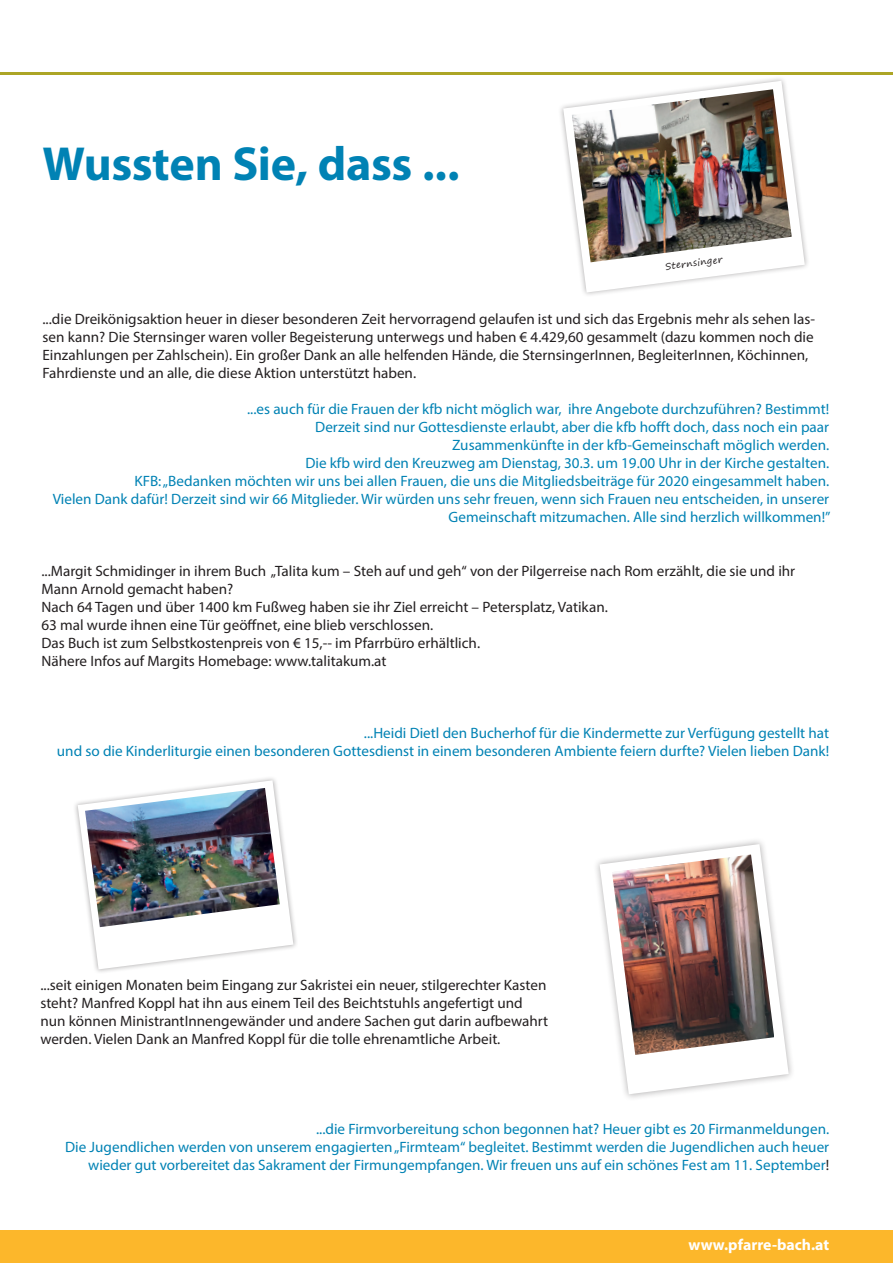
<style>
.page{position:relative;width:893px;height:1263px;background:#fff}
.page>*{position:absolute;margin:0;border:0;box-sizing:border-box;transform-origin:0 0}
.t1{font:700 48px "Myriad Pro";letter-spacing:-.01em;color:#0082b4}
.t2{font:700 15.75px "Myriad Pro";color:#fff}
.t3{font:15px/18px "Myriad Pro";color:#231f20}
.t4{font:15px/18px "Myriad Pro";color:#0082b4;text-align:right}
.t5{font:9.3px "Segoe Print";color:#231f20}
.s1{color:#231f20}
</style>
<div class="page">
<div style="left:0;top:1230px;width:893px;height:33px;background:#fcb72b"></div>
<hr style="left:0;top:72px;width:893px;height:3px;background:#aca526">
<svg style="left:563px;top:81px;width:242px;height:211px"></svg>
<img style="left:572px;top:89px;width:220px;height:173px">
<svg style="left:600px;top:844px;width:189px;height:250px"></svg>
<img style="left:612px;top:854px;width:162px;height:201px">
<svg style="left:78px;top:780px;width:215px;height:189px"></svg>
<img style="left:85px;top:788px;width:195px;height:139px">
<h1 class="t1" style="left:43px;top:133px;width:419px">Wussten Sie, dass ...</h1>
<p class="t5" style="left:664px;top:258px;width:59px;rotate:-7deg">Sternsinger</p>
<p class="t3" style="left:43px;top:310px;width:774px">...die Dreikönigsaktion heuer in dieser besonderen Zeit hervorragend gelaufen ist und sich das Ergebnis mehr als sehen las&shy;sen kann? Die Sternsinger waren voller Begeisterung unterwegs und haben € 4.429,60 gesammelt (dazu kommen noch die Einzahlungen per Zahlschein). Ein großer Dank an alle helfenden Hände, die SternsingerInnen, BegleiterInnen, Köchinnen, Fahrdienste und an alle, die diese Aktion unterstützt haben.</p>
<p class="t4" style="left:53px;top:400px;width:779px">...es auch für die Frauen der kfb nicht möglich war, ihre Angebote durchzuführen? Bestimmt!<br>Derzeit sind nur Gottesdienste erlaubt, aber die kfb hofft doch, dass noch ein paar<br>Zusammenkünfte in der kfb-Gemeinschaft möglich werden.<br>Die kfb wird den Kreuzweg am Dienstag, 30.3. um 19.00 Uhr in der Kirche gestalten.<br>KFB: „Bedanken möchten wir uns bei allen Frauen, die uns die Mitgliedsbeiträge für 2020 eingesammelt haben.<br>Vielen Dank dafür! Derzeit sind wir 66 Mitglieder. Wir würden uns sehr freuen, wenn sich Frauen neu entscheiden, in unserer Gemeinschaft mitzumachen. Alle sind herzlich willkommen!”</p>
<p class="t3" style="left:41px;top:562px;width:755px">...Margit Schmidinger in ihrem Buch „Talita kum – Steh auf und geh“ von der Pilgerreise nach Rom erzählt, die sie und ihr Mann Arnold gemacht haben?<br>Nach 64 Tagen und über 1400 km Fußweg haben sie ihr Ziel erreicht – Petersplatz, Vatikan.<br>63 mal wurde ihnen eine Tür geöffnet, eine blieb verschlossen.<br>Das Buch ist zum Selbstkostenpreis von € 15,-- im Pfarrbüro erhältlich.<br>Nähere Infos auf Margits Homebage: www.talitakum.at</p>
<p class="t4" style="left:57px;top:724px;width:774px">...Heidi Dietl den Bucherhof für die Kindermette zur Verfügung gestellt hat<br>und so die Kinderliturgie einen besonderen Gottesdienst in einem besonderen Ambiente feiern durfte? Vielen lieben Dank!</p>
<p class="t3" style="left:40px;top:976px;width:509px">...seit einigen Monaten beim Eingang zur Sakristei ein neuer, stilgerechter Kasten steht? Manfred Koppl hat ihn aus einem Teil des Beichtstuhls angefertigt und nun können MinistrantInnengewänder und andere Sachen gut darin aufbewahrt werden. Vielen Dank an Manfred Koppl für die tolle ehrenamtliche Arbeit.</p>
<p class="t4" style="left:65px;top:1120px;width:765px">...die Firmvorbereitung schon begonnen hat? Heuer gibt es 20 Firmanmeldungen.<br>Die Jugendlichen werden von unserem engagierten „Firmteam“ begleitet. Bestimmt werden die Jugendlichen auch heuer wieder gut vorbereitet das Sakrament der Firmungempfangen. Wir freuen uns auf ein schönes Fest am 11. September<span class="s1">!</span></p>
<p class="t2" style="left:688px;top:1235px;width:142px">www.pfarre-bach.at</p>
</div>
